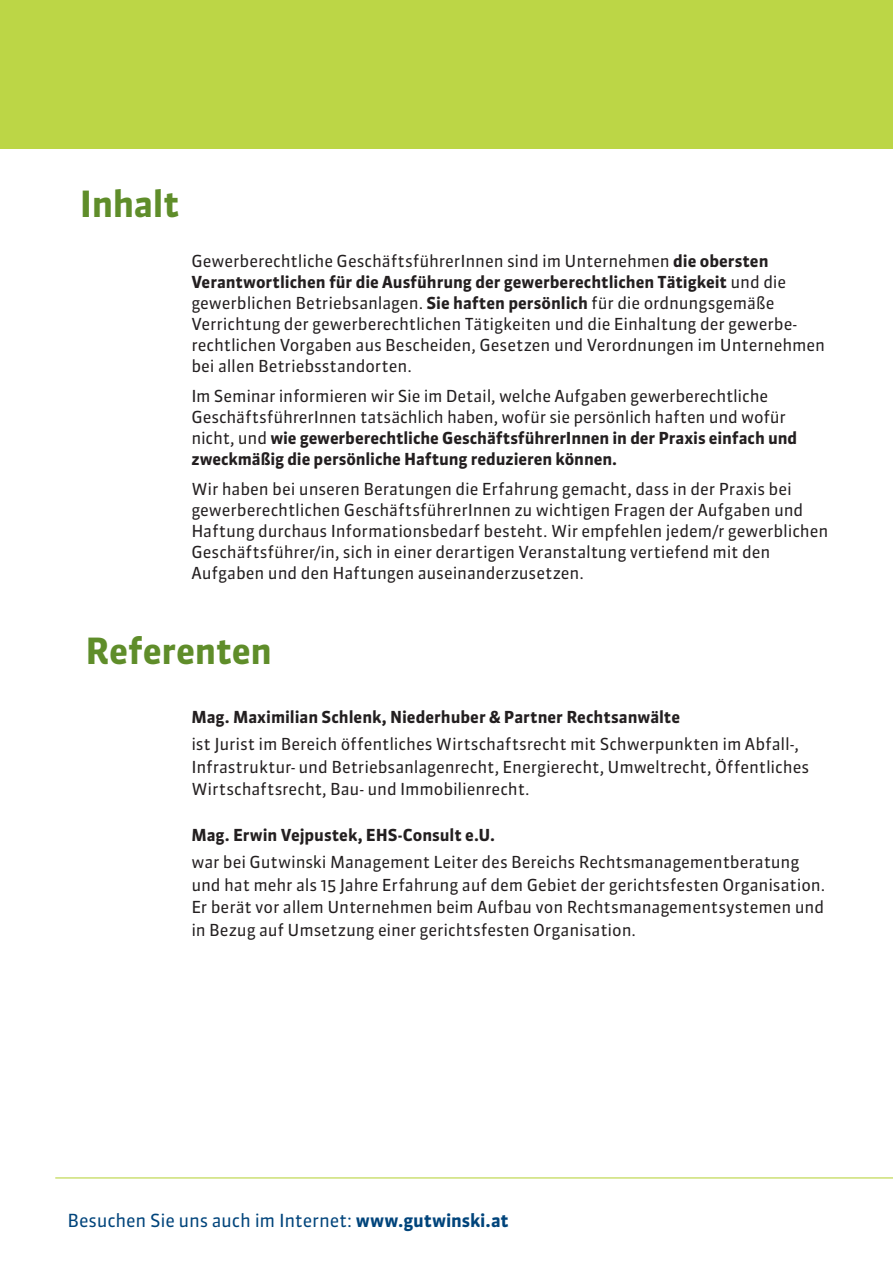
<style>
.page{position:relative;width:893px;height:1263px;background:#fff}
.page>*{position:absolute;margin:0;border:0;box-sizing:border-box;transform-origin:0 0}
.INNEN_HEAD{font:700 36px "Sanuk OT";letter-spacing:-.005em;color:#5f8d2a}
.INNEN_Unterpunkte_mit_Zeit{font:700 36px "Sanuk OT";letter-spacing:-.015em;color:#5f8d2a}
.t1{font:18px "Sanuk OT";letter-spacing:-.01em;color:#00447b}
.INNEN_FT{font:16.5px/21px "Sanuk OT";letter-spacing:-.005em;color:#231f20}
.INNEN_FT-2{font:700 16.5px "Sanuk OT";color:#231f20}
.s1{font-weight:700}
</style>
<div class="page">
<div style="left:0;top:0;width:893px;height:149px;background:#bcd646"></div>
<hr style="left:55px;top:1177px;width:838px;height:1px;background:#bcd646">
<p class="INNEN_Unterpunkte_mit_Zeit" style="left:80px;top:182px;width:101px">Inhalt</p>
<p class="INNEN_FT" style="left:191px;top:251px;width:635px">Gewerberechtliche GeschäftsführerInnen sind im Unternehmen <span class="s1">die obersten Verantwortlichen für die Ausführung der gewerberechtlichen Tätigkeit</span> und die gewerblichen Betriebsanlagen. <span class="s1">Sie haften persönlich</span> für die ordnungsgemäße Verrichtung der gewerberechtlichen Tätigkeiten und die Einhaltung der gewerbe&shy;rechtlichen Vorgaben aus Bescheiden, Gesetzen und Verordnungen im Unternehmen bei allen Betriebsstandorten.</p>
<p class="INNEN_FT" style="left:191px;top:385px;width:607px">Im Seminar informieren wir Sie im Detail, welche Aufgaben gewerberechtliche GeschäftsführerInnen tatsächlich haben, wofür sie persönlich haften und wofür nicht, und <span class="s1">wie gewerberechtliche GeschäftsführerInnen in der Praxis einfach und zweckmäßig die persönliche Haftung reduzieren können.</span></p>
<p class="INNEN_FT" style="left:191px;top:478px;width:639px">Wir haben bei unseren Beratungen die Erfahrung gemacht, dass in der Praxis bei gewerberechtlichen GeschäftsführerInnen zu wichtigen Fragen der Aufgaben und Haftung durchaus Informationsbedarf besteht. Wir empfehlen jedem/r gewerblichen Geschäftsführer/in, sich in einer derartigen Veranstaltung vertiefend mit den Aufgaben und den Haftungen auseinanderzusetzen.</p>
<p class="INNEN_HEAD" style="left:86px;top:629px;width:188px">Referenten</p>
<p class="INNEN_FT-2" style="left:191px;top:707px;width:490px">Mag. Maximilian Schlenk, Niederhuber &amp; Partner Rechtsanwälte</p>
<p class="INNEN_FT" style="left:191px;top:733px;width:619px;line-height:22.5px">ist Jurist im Bereich öffentliches Wirtschaftsrecht mit Schwerpunkten im Abfall-,<br>Infrastruktur- und Betriebsanlagenrecht, Energierecht, Umweltrecht, Öffentliches<br>Wirtschaftsrecht, Bau- und Immobilienrecht.</p>
<p class="INNEN_FT-2" style="left:191px;top:825px;width:305px">Mag. Erwin Vejpustek, EHS-Consult e.U.</p>
<p class="INNEN_FT" style="left:191px;top:851px;width:635px;line-height:22.5px">war bei Gutwinski Management Leiter des Bereichs Rechtsmanagementberatung und hat mehr als 15 Jahre Erfahrung auf dem Gebiet der gerichtsfesten Organisation.<br>Er berät vor allem Unternehmen beim Aufbau von Rechtsmanagementsystemen und in Bezug auf Umsetzung einer gerichtsfesten Organisation.</p>
<p class="t1" style="left:67px;top:1210px;width:443px">Besuchen Sie uns auch im Internet: <span class="s1">www.gutwinski.at</span></p>
</div>
